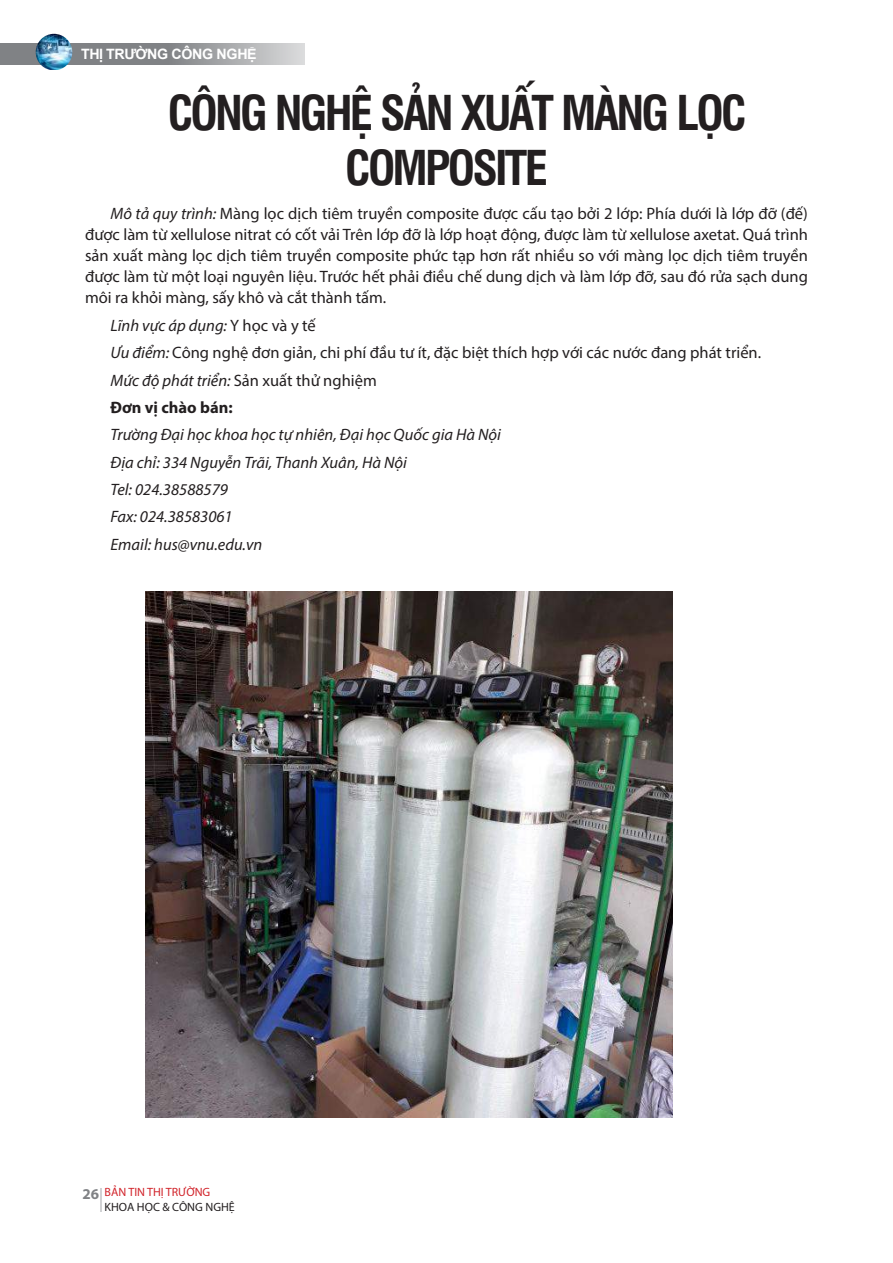
<style>
.page{position:relative;width:893px;height:1263px;background:#fff}
.page>*{position:absolute;margin:0;border:0;box-sizing:border-box;transform-origin:0 0}
.t1{font:700 46.8px/55.5px "UTM Swiss Condensed";letter-spacing:-.06em;color:#231f20;text-align:center}
.t2{font:16.5px/21px "Myriad Pro";color:#231f20;text-align:justify}
.t3{font:italic 16.5px/27.5px "Myriad Pro";color:#231f20}
.t4{font:700 15px "Myriad Pro";color:#808285}
.t5{font:700 14.25px "Arial";letter-spacing:-.02em;color:#fff}
.t6{font:12px "Myriad Pro";color:#231f20}
.t7{font:12px "Myriad Pro";color:#d1232a}
.s1{font-style:italic}
.s2{font-weight:700}
</style>
<div class="page">
<svg style="left:101px;top:1188px;width:1px;height:23px"></svg>
<svg style="left:0;top:43px;width:305px;height:21px;background:#97999b"></svg>
<img style="left:36px;top:34px;width:36px;height:36px">
<img style="left:146px;top:591px;width:526px;height:527px">
<p class="t5" style="left:81px;top:44px;width:177px">THỊ TRƯỜNG CÔNG NGHỆ</p>
<h1 class="t1" style="left:168px;top:81px;width:580px">CÔNG NGHỆ SẢN XUẤT MÀNG LỌC<br>COMPOSITE</h1>
<p class="t2" style="left:85px;top:203px;width:724px;text-indent:26px"><span class="s1">Mô tả quy trình:</span> Màng lọc dịch tiêm truyền composite được cấu tạo bởi 2 lớp: Phía dưới là lớp đỡ (đế) được làm từ xellulose nitrat có cốt vải Trên lớp đỡ là lớp hoạt động, được làm từ xellulose axetat. Quá trình sản xuất màng lọc dịch tiêm truyền composite phức tạp hơn rất nhiều so với màng lọc dịch tiêm truyền được làm từ một loại nguyên liệu. Trước hết phải điều chế dung dịch và làm lớp đỡ, sau đó rửa sạch dung môi ra khỏi màng, sấy khô và cắt thành tấm.</p>
<p class="t2" style="left:111px;top:311px;width:652px;line-height:27.5px;text-align:left"><span class="s1">Lĩnh vực áp dụng:</span> Y học và y tế<br><span class="s1">Ưu điểm:</span> Công nghệ đơn giản, chi phí đầu tư ít, đặc biệt thích hợp với các nước đang phát triển.<br><span class="s1">Mức độ phát triển:</span> Sản xuất thử nghiệm<br><span class="s2">Đơn vị chào bán:</span></p>
<p class="t3" style="left:111px;top:421px;width:392px">Trường Đại học khoa học tự nhiên, Đại học Quốc gia Hà Nội<br>Địa chỉ: 334 Nguyễn Trãi, Thanh Xuân, Hà Nội<br>Tel: 024.38588579<br>Fax: 024.38583061<br>Email: hus@vnu.edu.vn</p>
<p class="t7" style="left:105px;top:1185px;width:107px">BẢN TIN THỊ TRƯỜNG</p>
<p class="t6" style="left:105px;top:1199px;width:132px">KHOA HỌC &amp; CÔNG NGHỆ</p>
<p class="t4" style="left:82px;top:1184px;width:18px">26</p>
</div>
